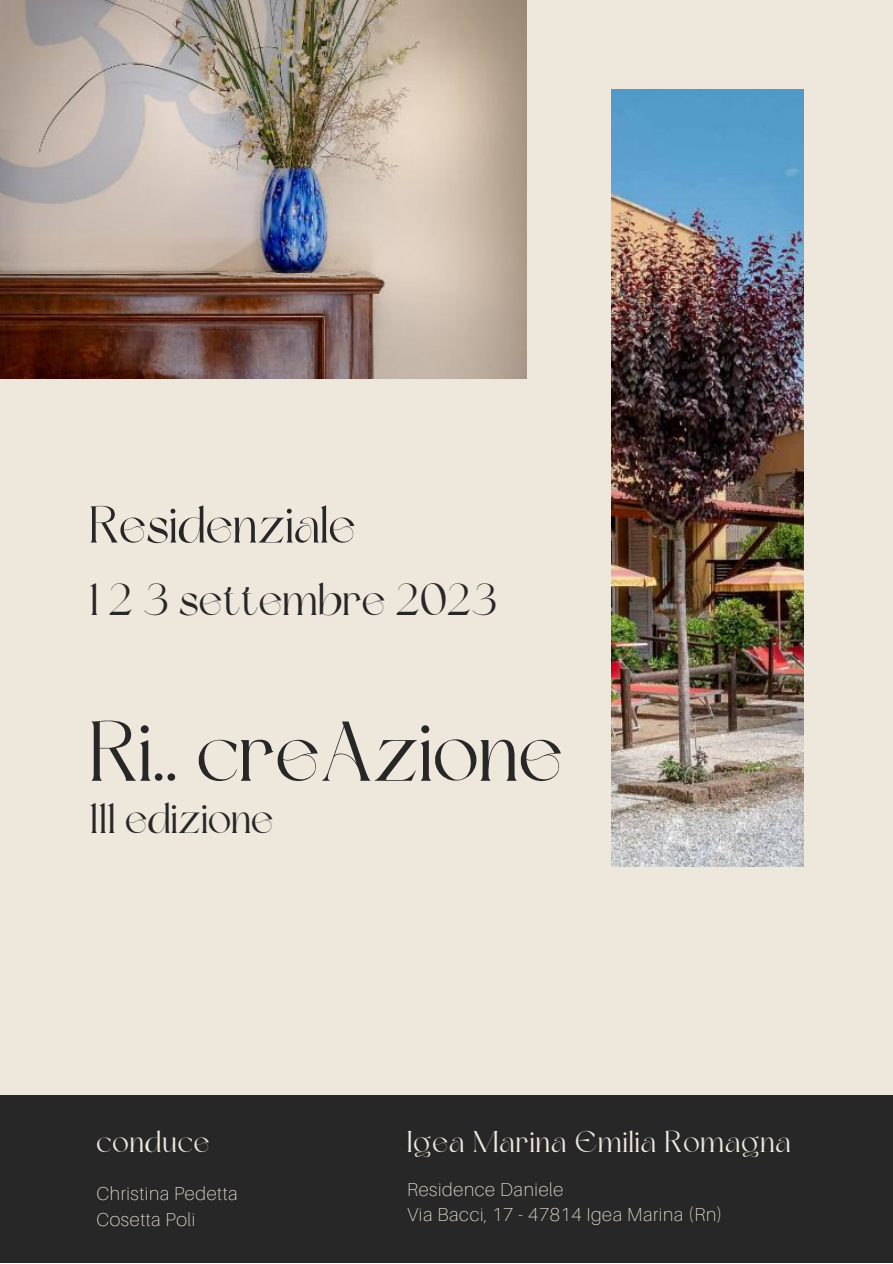
<style>
.page{position:relative;width:893px;height:1264px;background:#fff}
.page>*{position:absolute;margin:0;border:0;box-sizing:border-box;transform-origin:0 0}
.t1{font:84.45px "Dream Avenue";color:#272727}
.t2{font:51.45px "Dream Avenue";color:#272727}
.t3{font:45px "Dream Avenue";color:#272727}
.t4{font:42.45px "Dream Avenue";color:#272727}
.t5{font:30px "Dream Avenue";letter-spacing:.035em;color:#eee8dc}
.t6{font:100 18.75px "Aileron";letter-spacing:.035em;color:#eee8dc}
</style>
<div class="page">
<div style="left:0;top:0;width:892px;height:1262px;background:#eee8dc"></div>
<img style="left:611px;top:89px;width:192px;height:777px">
<img style="left:0;top:0;width:526px;height:378px">
<div style="left:0;top:1094px;width:892px;height:168px;background:#272727"></div>
<p class="t2" style="left:89px;top:504px;width:268px">Residenziale</p>
<p class="t3" style="left:89px;top:581px;width:409px">1 2 3 settembre 2023</p>
<p class="t1" style="left:89px;top:717px;width:475px">Ri.. creAzione</p>
<p class="t4" style="left:89px;top:800px;width:186px">111 edizione</p>
<p class="t5" style="left:96px;top:1129px;width:115px">conduce</p>
<p class="t6" style="left:96px;top:1181px;width:143px">Christina Pedetta</p>
<p class="t6" style="left:96px;top:1207px;width:100px">Cosetta Poli</p>
<p class="t5" style="left:407px;top:1129px;width:385px">Igea Marina Emilia Romagna</p>
<p class="t6" style="left:407px;top:1177px;width:158px">Residence Daniele</p>
<p class="t6" style="left:407px;top:1203px;width:317px">Via Bacci, 17 - 47814 Igea Marina (Rn)</p>
</div>
